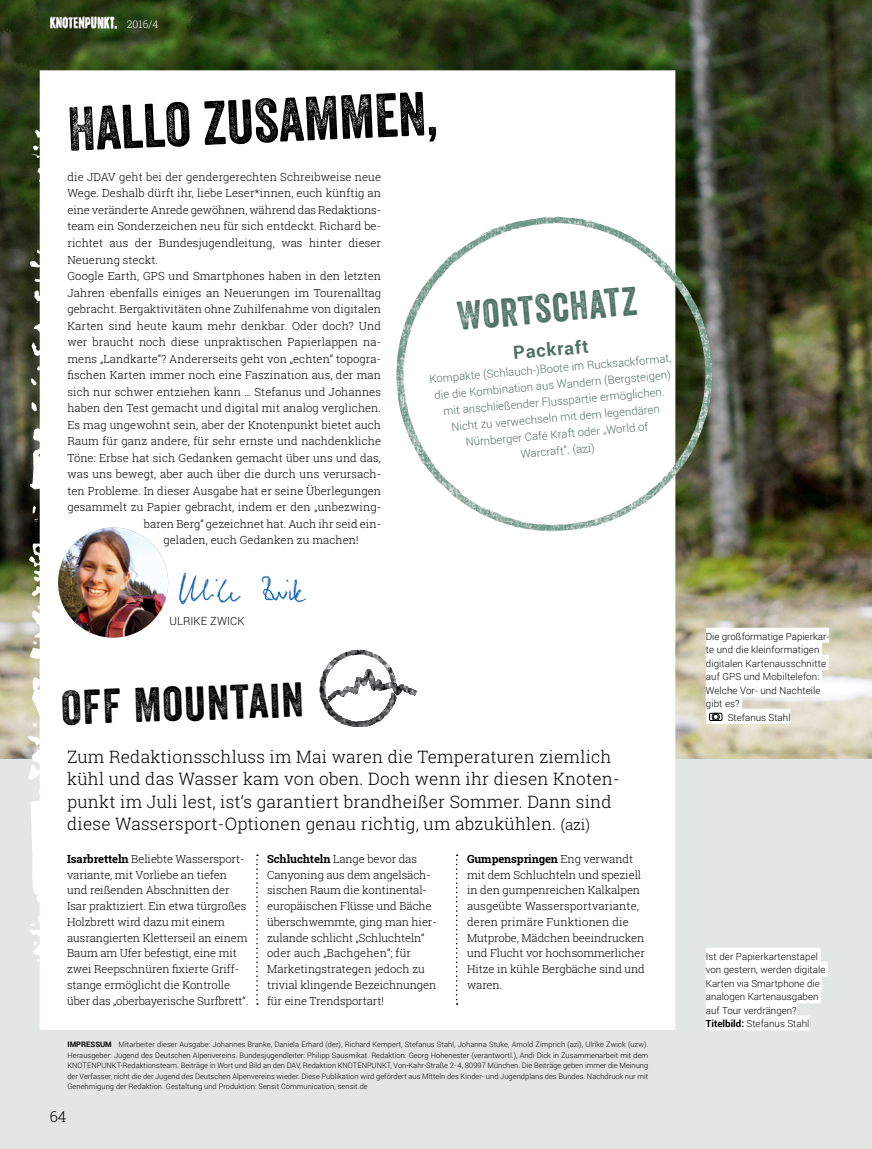
<style>
.page{position:relative;width:872px;height:1149px;background:#fff}
.page>*{position:absolute;margin:0;border:0;box-sizing:border-box;transform-origin:0 0}
.t1{font:60px "Veneer Two";color:#000}
.t2{font:47.1px "Veneer Two";color:#000}
.t3{font:39px "Veneer Two";color:#4c7062}
.t4{font:700 18px "Roboto";color:#4c7062}
.t5{font:300 17.25px/22.5px "Roboto Slab";letter-spacing:.01em;color:#000}
.t6{font:300 15px "Roboto Slab";color:#000}
.t7{font:300 11.25px/15.8px "Roboto Slab";letter-spacing:.005em;color:#000}
.t8{font:300 11.25px/16.5px "Roboto";color:#4c7062;text-align:center}
.t9{font:300 11.25px "Roboto";letter-spacing:.005em;color:#000}
.t10{font:300 10.5px "Roboto Slab";color:#fff}
.t11{font:300 9.75px/13.5px "Roboto";color:#000}
.t12{font:300 7.5px/10.5px "Roboto";letter-spacing:.005em;color:#000;text-align:justify}
.s1{font-family:"Roboto Slab"}
.s2{font-size:15px}
.s3{font-weight:700}
</style>
<div class="page">
<div style="left:0;top:0;width:872px;height:1148px;background:#e2e7e4"></div>
<img style="left:0;top:0;width:872px;height:758px">
<img style="left:51px;top:16px;width:66px;height:13px">
<div style="left:28px;top:70px;width:647px;height:959px;background:#fff"></div>
<img style="left:391px;top:665px;width:5px;height:56px">
<img style="left:319px;top:649px;width:72px;height:78px">
<svg style="left:256px;top:854px;width:2px;height:150px"></svg>
<svg style="left:456px;top:854px;width:1px;height:150px"></svg>
<div style="left:706px;top:947px;width:114px;height:15px;background:#fff"></div>
<div style="left:706px;top:961px;width:121px;height:15px;background:#fff"></div>
<div style="left:706px;top:974px;width:116px;height:15px;background:#fff"></div>
<div style="left:706px;top:988px;width:115px;height:15px;background:#fff"></div>
<div style="left:706px;top:1001px;width:90px;height:15px;background:#fff"></div>
<div style="left:706px;top:1015px;width:103px;height:15px;background:#fff"></div>
<div style="left:706px;top:627px;width:123px;height:15px;background:#fff"></div>
<div style="left:706px;top:641px;width:116px;height:15px;background:#fff"></div>
<div style="left:706px;top:654px;width:122px;height:15px;background:#fff"></div>
<div style="left:706px;top:668px;width:116px;height:15px;background:#fff"></div>
<div style="left:706px;top:681px;width:117px;height:15px;background:#fff"></div>
<div style="left:706px;top:695px;width:36px;height:15px;background:#fff"></div>
<div style="left:725px;top:708px;width:65px;height:15px;background:#fff"></div>
<svg style="left:706px;top:710px;width:19px;height:13px"></svg>
<div style="left:709px;top:712px;width:13px;height:8px;border:1px solid #000"></div>
<div style="left:711px;top:712px;width:8px;height:8px;border:1px solid #000;border-radius:50%"></div>
<svg style="left:713px;top:714px;width:5px;height:5px"></svg>
<img style="left:58px;top:527px;width:110px;height:110px;border-radius:55px">
<img style="left:175px;top:567px;width:141px;height:43px">
<div style="left:396px;top:217px;width:162px;height:260px;background:#fff"></div>
<p class="t10" style="left:127px;top:17px;width:33px">2016/4</p>
<h1 class="t1" style="left:66px;top:94px;width:371px;rotate:-3deg">Hallo zusammen,</h1>
<p class="t7" style="left:67px;top:169px;width:315px">die JDAV geht bei der gendergerechten Schreibweise neue</p>
<p class="t7" style="left:67px;top:185px;width:315px">Wege. Deshalb dürft ihr, liebe Leser*innen, euch künftig an</p>
<p class="t7" style="left:67px;top:202px;width:313px">eine veränderte Anrede gewöhnen, während das Redaktions-</p>
<p class="t7" style="left:67px;top:218px;width:315px">team ein Sonderzeichen neu für sich entdeckt. Richard be-</p>
<p class="t7" style="left:67px;top:235px;width:315px">richtet aus der Bundesjugendleitung, was hinter dieser</p>
<p class="t7" style="left:67px;top:251px;width:92px">Neuerung steckt.</p>
<p class="t7" style="left:67px;top:268px;width:315px">Google Earth, GPS und Smartphones haben in den letzten</p>
<p class="t7" style="left:67px;top:284px;width:315px">Jahren ebenfalls einiges an Neuerungen im Tourenalltag</p>
<p class="t7" style="left:67px;top:301px;width:315px">gebracht. Bergaktivitäten ohne Zuhilfenahme von digitalen</p>
<p class="t7" style="left:67px;top:317px;width:315px">Karten sind heute kaum mehr denkbar. Oder doch? Und</p>
<p class="t7" style="left:67px;top:334px;width:315px">wer braucht noch diese unpraktischen Papierlappen na-</p>
<p class="t7" style="left:67px;top:350px;width:315px">mens „Landkarte“? Andererseits geht von „echten“ topogra-</p>
<p class="t7" style="left:67px;top:367px;width:315px">fischen Karten immer noch eine Faszination aus, der man</p>
<p class="t7" style="left:67px;top:383px;width:315px">sich nur schwer entziehen kann … Stefanus und Johannes</p>
<p class="t7" style="left:67px;top:400px;width:315px">haben den Test gemacht und digital mit analog verglichen.</p>
<p class="t7" style="left:67px;top:416px;width:315px">Es mag ungewohnt sein, aber der Knotenpunkt bietet auch</p>
<p class="t7" style="left:67px;top:433px;width:315px">Raum für ganz andere, für sehr ernste und nachdenkliche</p>
<p class="t7" style="left:67px;top:449px;width:315px">Töne: Erbse hat sich Gedanken gemacht über uns und das,</p>
<p class="t7" style="left:67px;top:466px;width:315px">was uns bewegt, aber auch über die durch uns verursach-</p>
<p class="t7" style="left:67px;top:482px;width:315px">ten Probleme. In dieser Ausgabe hat er seine Überlegungen</p>
<p class="t7" style="left:67px;top:499px;width:315px">gesammelt zu Papier gebracht, indem er den „unbezwing-</p>
<p class="t7" style="left:144px;top:515px;width:239px">baren Berg“ gezeichnet hat. Auch ihr seid ein-</p>
<p class="t7" style="left:163px;top:532px;width:197px">geladen, euch Gedanken zu machen!</p>
<p class="t9" style="left:169px;top:612px;width:21px">Ulrike</p>
<p class="t9" style="left:210px;top:612px;width:24px">Zwick</p>
<h2 class="t2" style="left:61px;top:679px;width:243px;rotate:-2deg">Off Mountain</h2>
<h3 class="t3" style="left:455px;top:292px;width:181px;rotate:-5deg">Wortschatz</h3>
<h3 class="t4" style="left:512px;top:340px;width:77px;rotate:-5deg">PACKRAFT</h3>
<p class="t8" style="left:429px;top:370px;width:244px;rotate:-5deg">Kompakte (Schlauch-)Boote im Rucksackformat, die die Kombination aus Wandern (Bergsteigen) mit anschließender Flusspartie ermöglichen.<br>Nicht zu verwechseln mit dem legendären Nürnberger Café Kraft oder „World of<br>Warcraft“. <span class="s1">(azi)</span></p>
<p class="t5" style="left:67px;top:744px;width:554px">Zum Redaktionsschluss im Mai waren die Temperaturen ziemlich kühl und das Wasser kam von oben. Doch wenn ihr diesen Knoten&shy;punkt im Juli lest, ist’s garantiert brandheißer Sommer. Dann sind diese Wassersport-Optionen genau richtig, um abzukühlen. <span class="s2">(azi)</span></p>
<p class="t7" style="left:67px;top:850px;width:183px"><span class="s3">Isarbretteln</span> Beliebte Wassersport&shy;variante, mit Vorliebe an tiefen und reißenden Abschnitten der Isar praktiziert. Ein etwa türgroßes Holzbrett wird dazu mit einem ausrangierten Kletterseil an einem Baum am Ufer befestigt, eine mit zwei Reepschnüren fixierte Griff&shy;stange ermöglicht die Kontrolle über das „oberbayerische Surfbrett“.</p>
<p class="t7" style="left:267px;top:850px;width:171px"><span class="s3">Schluchteln</span> Lange bevor das<br>Canyoning aus dem angelsäch&shy;sischen Raum die kontinental&shy;europäischen Flüsse und Bäche überschwemmte, ging man hier&shy;zulande schlicht „Schluchteln“ oder auch „Bachgehen“; für<br>Marketingstrategen jedoch zu trivial klingende Bezeichnungen für eine Trendsportart!</p>
<p class="t7" style="left:467px;top:850px;width:179px"><span class="s3">Gumpenspringen</span> Eng verwandt mit dem Schluchteln und speziell in den gumpenreichen Kalkalpen ausgeübte Wassersportvariante, deren primäre Funktionen die<br>Mutprobe, Mädchen beeindrucken und Flucht vor hochsommerlicher<br>Hitze in kühle Bergbäche sind und waren.</p>
<p class="t12" style="left:67px;top:1038px;width:582px"><span class="s3">IMPRESSUM</span> Mitarbeiter dieser Ausgabe: Johannes Branke, Daniela Erhard (der), Richard Kempert, Stefanus Stahl, Johanna Stuke, Arnold Zimprich (azi), Ulrike Zwick (uzw).<br>Herausgeber: Jugend des Deutschen Alpenvereins. Bundesjugendleiter: Philipp Sausmikat. Redaktion: Georg Hohenester (verantwortl.), Andi Dick in Zusammenarbeit mit dem KNOTENPUNKT-Redaktionsteam. Beiträge in Wort und Bild an den DAV, Redaktion KNOTENPUNKT, Von-Kahr-Straße 2 - 4, 80997 München. Die Beiträge geben immer die Meinung der Verfasser, nicht die der Jugend des Deutschen Alpenvereins wieder. Diese Publikation wird gefördert aus Mitteln des Kinder- und Jugendplans des Bundes. Nachdruck nur mit Genehmigung der Redaktion. Gestaltung und Produktion: Sensit Communication, sensit.de</p>
<h3 class="t6" style="left:50px;top:1106px;width:18px">64</h3>
<p class="t11" style="left:706px;top:629px;width:125px">Die großformatige Papierkar-</p>
<p class="t11" style="left:706px;top:642px;width:115px">te und die kleinformatigen</p>
<p class="t11" style="left:706px;top:656px;width:122px">digitalen Kartenausschnitte</p>
<p class="t11" style="left:706px;top:669px;width:115px">auf GPS und Mobiltelefon:</p>
<p class="t11" style="left:706px;top:683px;width:116px">Welche Vor- und Nachteile</p>
<p class="t11" style="left:706px;top:696px;width:35px">gibt es?</p>
<p class="t11" style="left:727px;top:710px;width:64px">Stefanus Stahl</p>
<p class="t11" style="left:706px;top:948px;width:121px">Ist der Papierkartenstapel von gestern, werden digitale<br>Karten via Smartphone die analogen Kartenausgaben auf Tour verdrängen?<br><span class="s3">TITELBILD:</span> Stefanus Stahl</p>
</div>
